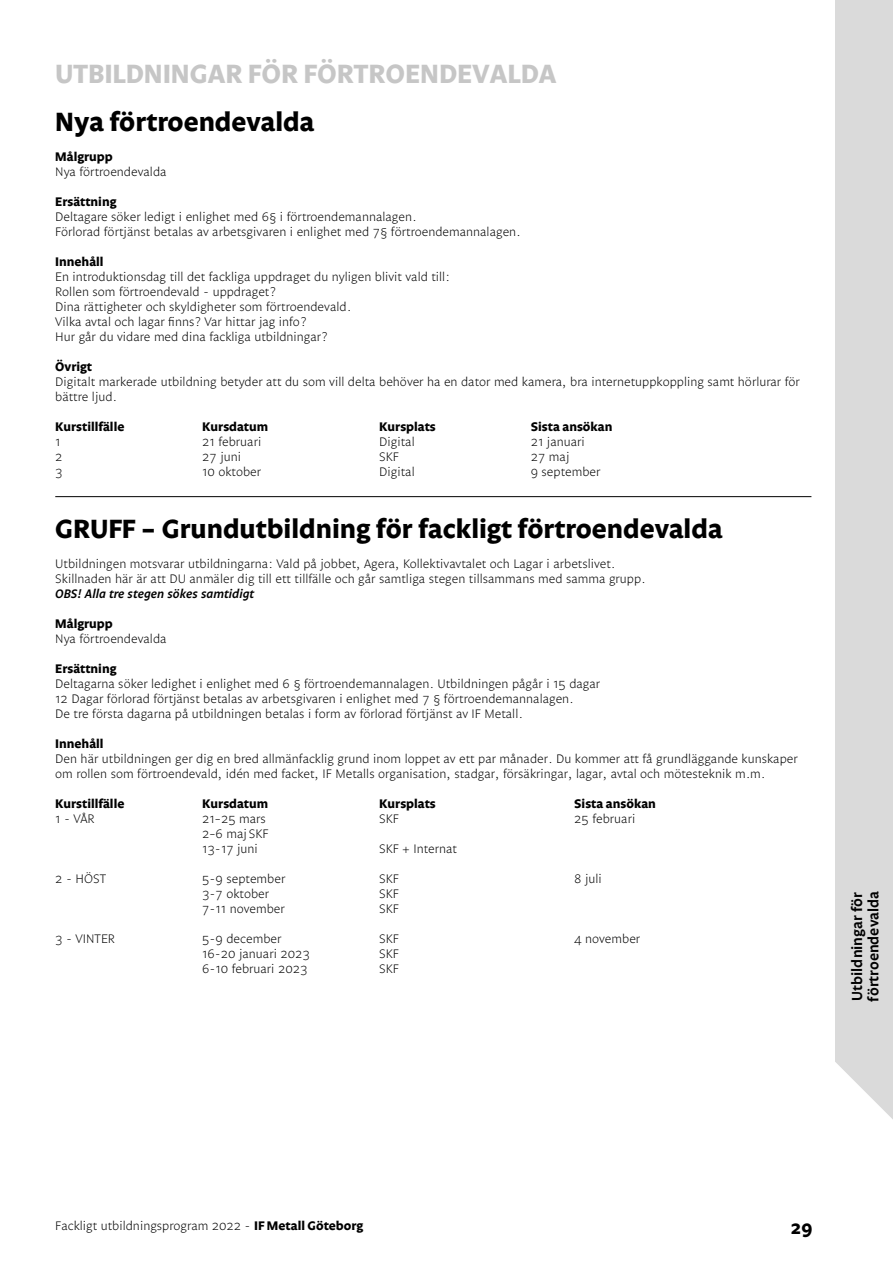
<style>
.page{position:relative;width:893px;height:1263px;background:#fff}
.page>*{position:absolute;margin:0;border:0;box-sizing:border-box;transform-origin:0 0}
.t1{font:700 27px "Legato";color:#000}
.t2{font:700 27px "Legato";color:#c6c6c6}
.t3{font:700 18.75px "Legato";color:#000}
.t4{font:600 15px/16.5px "Legato";color:#000}
.t5{font:300 12.75px/15px "Legato";color:#000}
.t6{font:700 12.75px "Legato";color:#000}
.t7{font:italic 600 12.75px "Legato";color:#000}
.s1{font-weight:700}
</style>
<div class="page">
<hr style="left:55px;top:496px;width:756px;height:1px;background:#000">
<div style="left:835px;top:0;width:58px;height:1147px;background:#dadada"></div>
<svg style="left:835px;top:1062px;width:58px;height:85px"></svg>
<h1 class="t2" style="left:55px;top:59px;width:503px">UTBILDNINGAR FÖR FÖRTROENDEVALDA</h1>
<h1 class="t1" style="left:55px;top:106px;width:261px">Nya förtroendevalda</h1>
<p class="t6" style="left:55px;top:149px;width:59px">Målgrupp</p>
<p class="t5" style="left:55px;top:165px;width:113px">Nya förtroendevalda</p>
<p class="t6" style="left:55px;top:194px;width:63px">Ersättning</p>
<p class="t5" style="left:55px;top:210px;width:467px">Deltagare söker ledigt i enlighet med 6§ i förtroendemannalagen.<br>Förlorad förtjänst betalas av arbetsgivaren i enlighet med 7§ förtroendemannalagen.</p>
<p class="t6" style="left:55px;top:254px;width:50px">Innehåll</p>
<p class="t5" style="left:55px;top:270px;width:396px">En introduktionsdag till det fackliga uppdraget du nyligen blivit vald till:<br>Rollen som förtroendevald - uppdraget?<br>Dina rättigheter och skyldigheter som förtroendevald.<br>Vilka avtal och lagar finns? Var hittar jag info?<br>Hur går du vidare med dina fackliga utbildningar?</p>
<p class="t6" style="left:55px;top:359px;width:38px">Övrigt</p>
<p class="t5" style="left:55px;top:375px;width:746px">Digitalt markerade utbildning betyder att du som vill delta behöver ha en dator med kamera, bra internetuppkoppling samt hörlurar för bättre ljud.</p>
<p class="t6" style="left:55px;top:419px;width:71px">Kurstillfälle</p>
<p class="t6" style="left:202px;top:419px;width:67px">Kursdatum</p>
<p class="t6" style="left:379px;top:419px;width:58px">Kursplats</p>
<p class="t6" style="left:531px;top:419px;width:83px">Sista ansökan</p>
<p class="t5" style="left:55px;top:435px;width:7px">1</p>
<p class="t5" style="left:202px;top:435px;width:61px">21 februari</p>
<p class="t5" style="left:379px;top:435px;width:37px">Digital</p>
<p class="t5" style="left:531px;top:435px;width:56px">21 januari</p>
<p class="t5" style="left:55px;top:450px;width:9px">2</p>
<p class="t5" style="left:202px;top:450px;width:40px">27 juni</p>
<p class="t5" style="left:379px;top:450px;width:21px">SKF</p>
<p class="t5" style="left:531px;top:450px;width:40px">27 maj</p>
<p class="t5" style="left:55px;top:465px;width:9px">3</p>
<p class="t5" style="left:202px;top:465px;width:60px">10 oktober</p>
<p class="t5" style="left:379px;top:465px;width:37px">Digital</p>
<p class="t5" style="left:531px;top:465px;width:71px">9 september</p>
<h1 class="t1" style="left:55px;top:514px;width:669px">GRUFF – Grundutbildning för fackligt förtroendevalda</h1>
<p class="t5" style="left:55px;top:557px;width:592px">Utbildningen motsvarar utbildningarna: Vald på jobbet, Agera, Kollektivavtalet och Lagar i arbetslivet.<br>Skillnaden här är att DU anmäler dig till ett tillfälle och går samtliga stegen tillsammans med samma grupp.</p>
<p class="t7" style="left:55px;top:587px;width:201px">OBS! Alla tre stegen sökes samtidigt</p>
<p class="t6" style="left:55px;top:617px;width:59px">Målgrupp</p>
<p class="t5" style="left:55px;top:632px;width:113px">Nya förtroendevalda</p>
<p class="t6" style="left:55px;top:662px;width:63px">Ersättning</p>
<p class="t5" style="left:55px;top:677px;width:546px">Deltagarna söker ledighet i enlighet med 6 § förtroendemannalagen. Utbildningen pågår i 15 dagar<br>12 Dagar förlorad förtjänst betalas av arbetsgivaren i enlighet med 7 § förtroendemannalagen.<br>De tre första dagarna på utbildningen betalas i form av förlorad förtjänst av IF Metall.</p>
<p class="t6" style="left:55px;top:737px;width:50px">Innehåll</p>
<p class="t5" style="left:55px;top:752px;width:744px">Den här utbildningen ger dig en bred allmänfacklig grund inom loppet av ett par månader. Du kommer att få grundläggande kunskaper om rollen som förtroendevald, idén med facket, IF Metalls organisation, stadgar, försäkringar, lagar, avtal och mötesteknik m.m.</p>
<p class="t6" style="left:55px;top:797px;width:71px">Kurstillfälle</p>
<p class="t6" style="left:202px;top:797px;width:67px">Kursdatum</p>
<p class="t6" style="left:379px;top:797px;width:58px">Kursplats</p>
<p class="t6" style="left:574px;top:797px;width:83px">Sista ansökan</p>
<p class="t5" style="left:55px;top:812px;width:41px">1 - VÅR</p>
<p class="t5" style="left:202px;top:812px;width:65px">21–25 mars</p>
<p class="t5" style="left:379px;top:812px;width:21px">SKF</p>
<p class="t5" style="left:574px;top:812px;width:63px">25 februari</p>
<p class="t5" style="left:202px;top:827px;width:68px">2–6 maj SKF<br>13-17 juni</p>
<p class="t5" style="left:379px;top:842px;width:79px">SKF + Internat</p>
<p class="t5" style="left:55px;top:872px;width:52px">2 - HÖST</p>
<p class="t5" style="left:202px;top:872px;width:85px">5-9 september</p>
<p class="t5" style="left:379px;top:872px;width:21px">SKF</p>
<p class="t5" style="left:574px;top:872px;width:29px">8 juli</p>
<p class="t5" style="left:202px;top:887px;width:68px">3-7 oktober</p>
<p class="t5" style="left:379px;top:887px;width:21px">SKF</p>
<p class="t5" style="left:202px;top:902px;width:84px">7-11 november</p>
<p class="t5" style="left:379px;top:902px;width:21px">SKF</p>
<p class="t5" style="left:55px;top:932px;width:61px">3 - VINTER</p>
<p class="t5" style="left:202px;top:932px;width:81px">5-9 december</p>
<p class="t5" style="left:379px;top:932px;width:21px">SKF</p>
<p class="t5" style="left:574px;top:932px;width:68px">4 november</p>
<p class="t5" style="left:202px;top:947px;width:109px">16-20 januari 2023</p>
<p class="t5" style="left:379px;top:947px;width:21px">SKF</p>
<p class="t5" style="left:202px;top:962px;width:107px">6-10 februari 2023</p>
<p class="t5" style="left:379px;top:962px;width:21px">SKF</p>
<p class="t4" style="left:849px;top:1001px;width:112px;rotate:-90deg">Utbildningar för förtroendevalda</p>
<p class="t5" style="left:55px;top:1218px;width:309px">Fackligt utbildningsprogram 2022 - <span class="s1">IF Metall Göteborg</span></p>
<h2 class="t3" style="left:790px;top:1217px;width:23px">29</h2>
</div>
